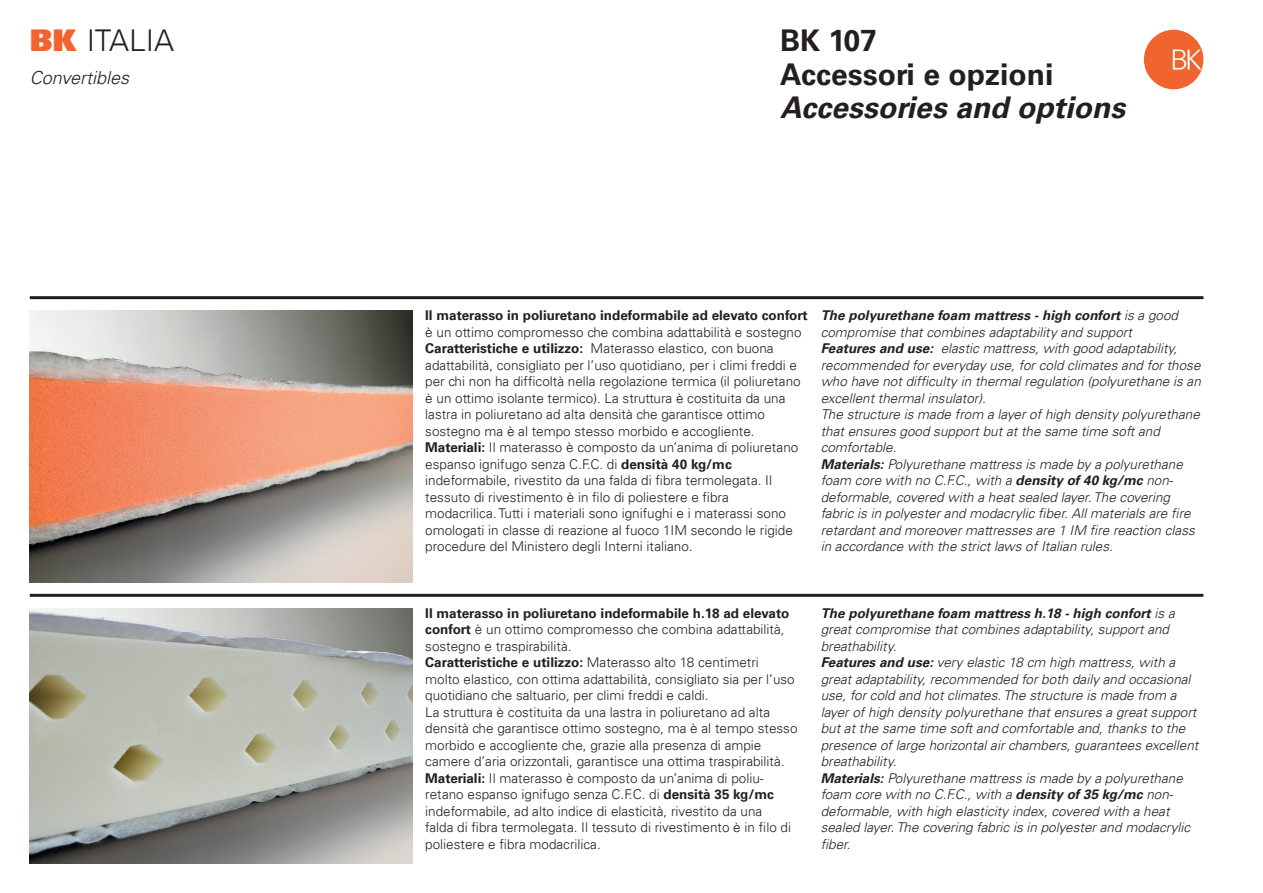
<style>
.page{position:relative;width:1263px;height:893px;background:#fff}
.page>*{position:absolute;margin:0;border:0;box-sizing:border-box;transform-origin:0 0}
.t1{font:700 30px/33.8px "Univers LT";color:#231f20}
.t2{font:italic 700 30px "Univers LT";color:#231f20}
.t3{font:300 30px "Univers LT";color:#231f20}
.t4{font:italic 300 18px "Univers LT";color:#231f20}
.t5{font:300 13.5px/16.5px "Univers LT";color:#231f20}
.t6{font:italic 300 13.5px/16.5px "Univers LT";color:#231f20}
.t7{font:700 13.5px "Univers LT";color:#231f20}
.s1{font-weight:900;color:#f2642f}
.s2{font-weight:700}
</style>
<div class="page">
<img style="left:30px;top:310px;width:382px;height:273px">
<img style="left:30px;top:608px;width:382px;height:255px">
<hr style="left:30px;top:594px;width:1173px;height:3px;background:#231f20">
<hr style="left:30px;top:296px;width:1173px;height:3px;background:#231f20">
<div style="left:1144px;top:30px;width:59px;height:59px;background:#f2642f;border-radius:50%"></div>
<svg style="left:1173px;top:50px;width:29px;height:20px"></svg>
<h1 class="t3" style="left:30px;top:23px;width:146px"><span class="s1">BK</span> ITALIA</h1>
<h2 class="t4" style="left:30px;top:67px;width:101px">Convertibles</h2>
<h1 class="t1" style="left:780px;top:24px;width:275px">BK 107<br>Accessori e opzioni</h1>
<h1 class="t2" style="left:780px;top:90px;width:346px">Accessories and options</h1>
<p class="t7" style="left:425px;top:307px;width:384px">Il materasso in poliuretano indeformabile ad elevato confort</p>
<p class="t5" style="left:425px;top:324px;width:378px">è un ottimo compromesso che combina adattabilità e sostegno <span class="s2">Caratteristiche e utilizzo:</span> Materasso elastico, con buona adattabilità, consigliato per l’uso quotidiano, per i climi freddi e per chi non ha difficoltà nella regolazione termica (il poliuretano è un ottimo isolante termico). La struttura è costituita da una lastra in poliuretano ad alta densità che garantisce ottimo sostegno ma è al tempo stesso morbido e accogliente.<br><span class="s2">Materiali:</span> Il materasso è composto da un’anima di poliuretano espanso ignifugo senza C.F.C. di <span class="s2">densità 40 kg/mc </span>indeformabile, rivestito da una falda di fibra termolegata. Il tessuto di rivestimento è in filo di poliestere e fibra modacrilica. Tutti i materiali sono ignifughi e i materassi sono omologati in classe di reazione al fuoco 1IM secondo le rigide procedure del Ministero degli Interni italiano.</p>
<p class="t6" style="left:821px;top:307px;width:382px"><span class="s2">The polyurethane foam mattress - high confort</span> is a good compromise that combines adaptability and support<br><span class="s2">Features and use:</span> elastic mattress, with good adaptability, recommended for everyday use, for cold climates and for those who have not difficulty in thermal regulation (polyurethane is an excellent thermal insulator).<br>The structure is made from a layer of high density polyurethane that ensures good support but at the same time soft and comfortable.<br><span class="s2">Materials:</span> Polyurethane mattress is made by a polyurethane foam core with no C.F.C., with a <span class="s2">density of 40 kg/mc</span> non&shy;deformable, covered with a heat sealed layer. The covering fabric is in polyester and modacrylic fiber. All materials are fire retardant and moreover mattresses are 1 IM fire reaction class in accordance with the strict laws of Italian rules.</p>
<p class="t5" style="left:425px;top:605px;width:374px"><span class="s2">Il materasso in poliuretano indeformabile h.18 ad elevato confort</span> è un ottimo compromesso che combina adattabilità, sostegno e traspirabilità.<br><span class="s2">Caratteristiche e utilizzo:</span> Materasso alto 18 centimetri<br>molto elastico, con ottima adattabilità, consigliato sia per l’uso quotidiano che saltuario, per climi freddi e caldi.<br>La struttura è costituita da una lastra in poliuretano ad alta densità che garantisce ottimo sostegno, ma è al tempo stesso morbido e accogliente che, grazie alla presenza di ampie camere d’aria orizzontali, garantisce una ottima traspirabilità.<br><span class="s2">Materiali:</span> Il materasso è composto da un’anima di poliu&shy;retano espanso ignifugo senza C.F.C. di <span class="s2">densità 35 kg/mc </span>indeformabile, ad alto indice di elasticità, rivestito da una<br>falda di fibra termolegata. Il tessuto di rivestimento è in filo di poliestere e fibra modacrilica.</p>
<p class="t6" style="left:821px;top:605px;width:379px"><span class="s2">The polyurethane foam mattress h.18 - high confort</span> is a great compromise that combines adaptability, support and breathability.<br><span class="s2">Features and use:</span> very elastic 18 cm high mattress, with a great adaptability, recommended for both daily and occasional use, for cold and hot climates. The structure is made from a layer of high density polyurethane that ensures a great support but at the same time soft and comfortable and, thanks to the presence of large horizontal air chambers, guarantees excellent breathability.<br><span class="s2">Materials:</span> Polyurethane mattress is made by a polyurethane foam core with no C.F.C., with a <span class="s2">density of 35 kg/mc</span> non&shy;deformable, with high elasticity index, covered with a heat sealed layer. The covering fabric is in polyester and modacrylic fiber.</p>
</div>
